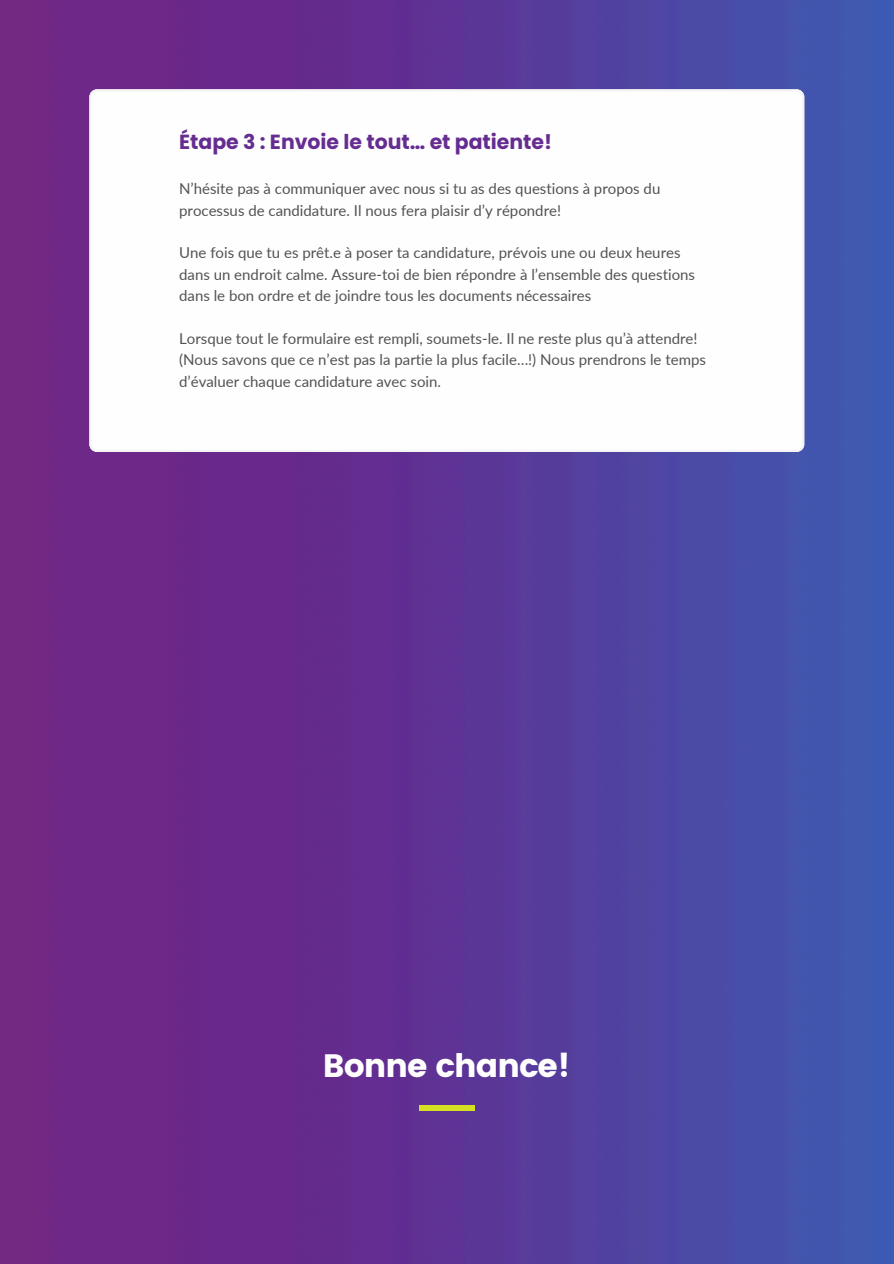
<style>
.page{position:relative;width:894px;height:1264px;background:#fff}
.page>*{position:absolute;margin:0;border:0;box-sizing:border-box;transform-origin:0 0}
.t1{font:32.4px "Poppins";letter-spacing:-.03em;color:#fefefe}
.t2{font:700 20.4px "Poppins";color:#662d91}
.t3{font:15px/21.3px "Lato";color:#535353}
</style>
<div class="page">
<img style="left:0;top:0;width:893px;height:1263px">
<svg style="left:89px;top:89px;width:715px;height:363px"></svg>
<div style="left:419px;top:1105px;width:55px;height:5px;background:#d7df23"></div>
<p class="t2" style="left:179px;top:128px;width:374px">Étape 3 : Envoie le tout… et patiente!</p>
<h2 class="t3" style="left:179px;top:178px;width:482px">N’hésite pas à communiquer avec nous si tu as des questions à propos du processus de candidature. Il nous fera plaisir d’y répondre!</h2>
<p class="t3" style="left:179px;top:242px;width:517px">Une fois que tu es prêt.e à poser ta candidature, prévois une ou deux heures dans un endroit calme. Assure-toi de bien répondre à l’ensemble des questions dans le bon ordre et de joindre tous les documents nécessaires</p>
<p class="t3" style="left:179px;top:327px;width:528px">Lorsque tout le formulaire est rempli, soumets-le. Il ne reste plus qu’à attendre! (Nous savons que ce n’est pas la partie la plus facile…!) Nous prendrons le temps d’évaluer chaque candidature avec soin.</p>
<p class="t1" style="left:323px;top:1047px;width:249px">Bonne chance!</p>
</div>
